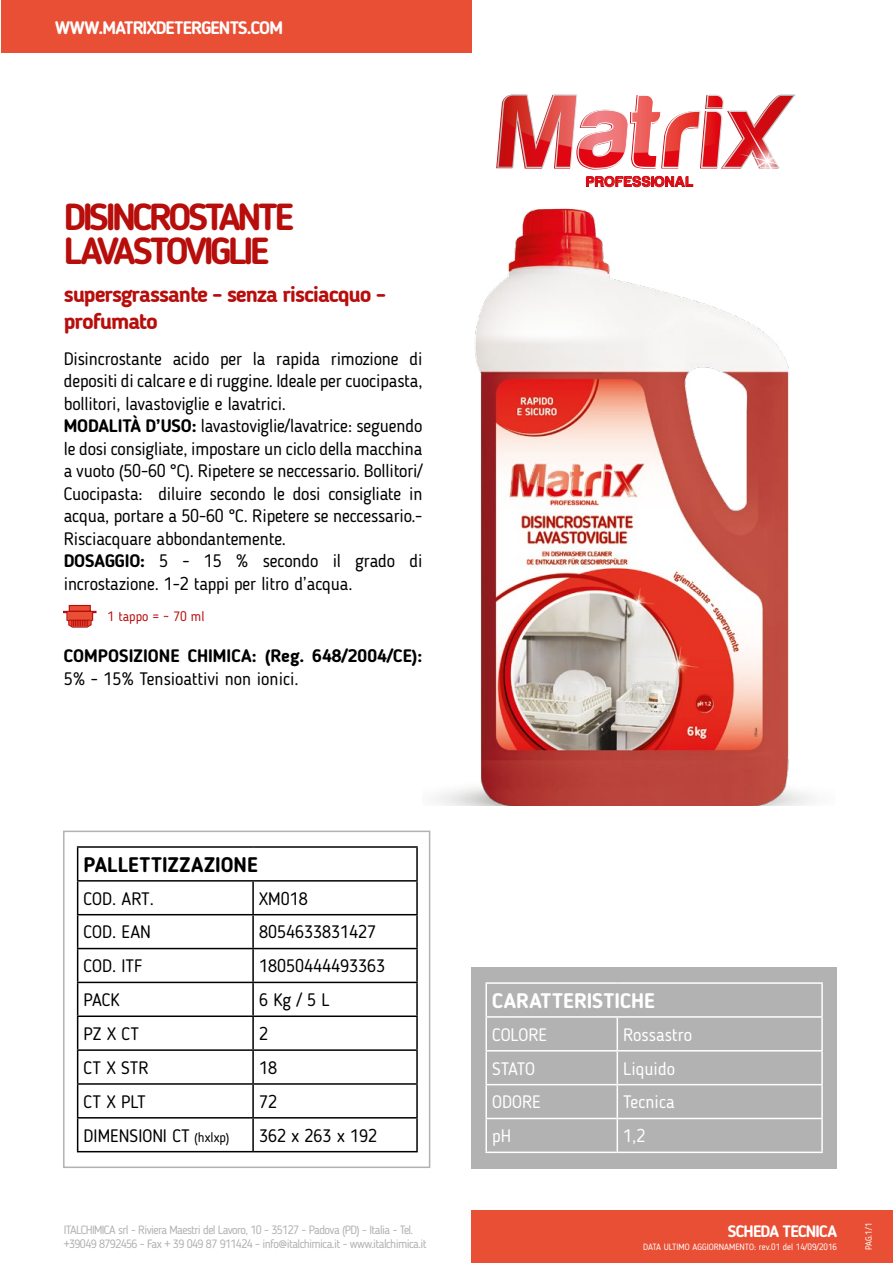
<style>
.page{position:relative;width:893px;height:1263px;background:#fff}
.page>*{position:absolute;margin:0;border:0;box-sizing:border-box;transform-origin:0 0}
.t1{font:700 37.5px/33px "Blogger Sans";letter-spacing:-.09em;color:#b70e0c}
.t2{font:700 22.5px/27px "Blogger Sans";letter-spacing:-.05em;color:#b70e0c}
.t3{font:700 21px "Blogger Sans";letter-spacing:.005em;color:#000}
.t4{font:700 21px "Blogger Sans";letter-spacing:.005em;color:#fff}
.t5{font:18px/22.5px "Blogger Sans";letter-spacing:-.01em;color:#000}
.t6{font:18px "Blogger Sans";color:#fff}
.t7{font:700 18px "Blogger Sans";color:#000}
.t8{font:700 18px "Blogger Sans";letter-spacing:-.05em;color:#fff}
.t9{font:700 16.5px "Blogger Sans";letter-spacing:-.05em;color:#fff}
.t10{font:14.55px "Harabara";letter-spacing:.07em;color:#e30613}
.t11{font:13.5px "Blogger Sans";color:#b70e0c}
.t12{font:12px/14.4px "Blogger Sans";letter-spacing:-.05em;color:#b3b2b2}
.t13{font:9px "Blogger Sans";color:#fff}
.s1{font-weight:700}
.s2{font-size:13.5px}
</style>
<div class="page">
<div style="left:471px;top:967px;width:366px;height:200px;background:#b3b2b2"></div>
<div style="left:63px;top:831px;width:367px;height:337px;border:2px solid #b3b2b2"></div>
<svg style="left:496px;top:94px;width:300px;height:93px"></svg>
<div style="left:471px;top:1072px;width:366px;height:96px;background:#b3b2b2"></div>
<div style="left:471px;top:1210px;width:422px;height:53px;background:#e94f35"></div>
<div style="left:1px;top:1px;width:470px;height:52px;background:#e94f35"></div>
<hr style="left:485px;top:982px;width:132px;height:2px;background:#fff">
<hr style="left:485px;top:984px;width:2px;height:32px;background:#fff">
<hr style="left:617px;top:982px;width:206px;height:2px;background:#fff">
<hr style="left:821px;top:984px;width:2px;height:32px;background:#fff">
<hr style="left:485px;top:1016px;width:132px;height:2px;background:#fff">
<hr style="left:485px;top:1018px;width:2px;height:32px;background:#fff">
<hr style="left:617px;top:1016px;width:206px;height:2px;background:#fff">
<hr style="left:617px;top:1018px;width:1px;height:32px;background:#fff">
<hr style="left:821px;top:1018px;width:2px;height:32px;background:#fff">
<hr style="left:485px;top:1050px;width:132px;height:1px;background:#fff">
<hr style="left:485px;top:1051px;width:2px;height:33px;background:#fff">
<hr style="left:617px;top:1050px;width:206px;height:1px;background:#fff">
<hr style="left:617px;top:1051px;width:1px;height:33px;background:#fff">
<hr style="left:821px;top:1051px;width:2px;height:33px;background:#fff">
<hr style="left:485px;top:1084px;width:132px;height:1px;background:#fff">
<hr style="left:485px;top:1085px;width:2px;height:33px;background:#fff">
<hr style="left:617px;top:1084px;width:206px;height:1px;background:#fff">
<hr style="left:617px;top:1085px;width:1px;height:33px;background:#fff">
<hr style="left:821px;top:1085px;width:2px;height:33px;background:#fff">
<hr style="left:485px;top:1118px;width:132px;height:1px;background:#fff">
<hr style="left:485px;top:1119px;width:2px;height:32px;background:#fff">
<hr style="left:617px;top:1118px;width:206px;height:1px;background:#fff">
<hr style="left:617px;top:1119px;width:1px;height:32px;background:#fff">
<hr style="left:821px;top:1119px;width:2px;height:32px;background:#fff">
<hr style="left:485px;top:1151px;width:132px;height:2px;background:#fff">
<hr style="left:617px;top:1151px;width:206px;height:2px;background:#fff">
<hr style="left:77px;top:846px;width:176px;height:2px;background:#000">
<hr style="left:77px;top:848px;width:1px;height:32px;background:#000">
<hr style="left:253px;top:846px;width:165px;height:2px;background:#000">
<hr style="left:416px;top:848px;width:2px;height:32px;background:#000">
<hr style="left:77px;top:880px;width:176px;height:1px;background:#000">
<hr style="left:77px;top:881px;width:1px;height:33px;background:#000">
<hr style="left:253px;top:880px;width:165px;height:1px;background:#000">
<hr style="left:252px;top:881px;width:2px;height:33px;background:#000">
<hr style="left:416px;top:881px;width:2px;height:33px;background:#000">
<hr style="left:77px;top:914px;width:176px;height:1px;background:#000">
<hr style="left:77px;top:915px;width:1px;height:33px;background:#000">
<hr style="left:253px;top:914px;width:165px;height:1px;background:#000">
<hr style="left:252px;top:915px;width:2px;height:33px;background:#000">
<hr style="left:416px;top:915px;width:2px;height:33px;background:#000">
<hr style="left:77px;top:948px;width:176px;height:1px;background:#000">
<hr style="left:77px;top:949px;width:1px;height:33px;background:#000">
<hr style="left:253px;top:948px;width:165px;height:1px;background:#000">
<hr style="left:252px;top:949px;width:2px;height:33px;background:#000">
<hr style="left:416px;top:949px;width:2px;height:33px;background:#000">
<hr style="left:77px;top:982px;width:176px;height:1px;background:#000">
<hr style="left:77px;top:983px;width:1px;height:32px;background:#000">
<hr style="left:253px;top:982px;width:165px;height:1px;background:#000">
<hr style="left:252px;top:983px;width:2px;height:32px;background:#000">
<hr style="left:416px;top:983px;width:2px;height:32px;background:#000">
<hr style="left:77px;top:1015px;width:176px;height:2px;background:#000">
<hr style="left:77px;top:1017px;width:1px;height:32px;background:#000">
<hr style="left:253px;top:1015px;width:165px;height:2px;background:#000">
<hr style="left:252px;top:1017px;width:2px;height:32px;background:#000">
<hr style="left:416px;top:1017px;width:2px;height:32px;background:#000">
<hr style="left:77px;top:1049px;width:176px;height:2px;background:#000">
<hr style="left:77px;top:1051px;width:1px;height:32px;background:#000">
<hr style="left:253px;top:1049px;width:165px;height:2px;background:#000">
<hr style="left:252px;top:1051px;width:2px;height:32px;background:#000">
<hr style="left:416px;top:1051px;width:2px;height:32px;background:#000">
<hr style="left:77px;top:1083px;width:176px;height:2px;background:#000">
<hr style="left:77px;top:1085px;width:1px;height:32px;background:#000">
<hr style="left:253px;top:1083px;width:165px;height:2px;background:#000">
<hr style="left:252px;top:1085px;width:2px;height:32px;background:#000">
<hr style="left:416px;top:1085px;width:2px;height:32px;background:#000">
<hr style="left:77px;top:1117px;width:176px;height:1px;background:#000">
<hr style="left:77px;top:1118px;width:1px;height:33px;background:#000">
<hr style="left:253px;top:1117px;width:165px;height:1px;background:#000">
<hr style="left:252px;top:1118px;width:2px;height:33px;background:#000">
<hr style="left:416px;top:1118px;width:2px;height:33px;background:#000">
<hr style="left:77px;top:1151px;width:176px;height:1px;background:#000">
<hr style="left:253px;top:1151px;width:165px;height:1px;background:#000">
<img style="left:435px;top:208px;width:379px;height:598px">
<svg style="left:63px;top:604px;width:34px;height:24px"></svg>
<p class="t8" style="left:55px;top:17px;width:229px">WWW.MATRIXDETERGENTS.COM</p>
<h1 class="t1" style="left:64px;top:201px;width:232px">DISINCROSTANTE<br>LAVASTOVIGLIE</h1>
<p class="t2" style="left:64px;top:281px;width:324px">supersgrassante - senza risciacquo - profumato</p>
<p class="t5" style="left:64px;top:347px;width:360px">Disincrostante acido per la rapida rimozione di depositi di calcare e di ruggine. Ideale per cuocipasta, bollitori, lavastoviglie e lavatrici.<br><span class="s1">MODALITÀ D’USO:</span> lavastoviglie/lavatrice: seguendo le dosi consigliate, impostare un ciclo della macchina a vuoto (50-60 °C). Ripetere se neccessario. Bollitori/ Cuocipasta: diluire secondo le dosi consigliate in acqua, portare a 50-60 °C. Ripetere se neccessario.- Risciacquare abbondantemente.<br><span class="s1">DOSAGGIO:</span> 5 - 15 % secondo il grado di incrostazione. 1-2 tappi per litro d’acqua.</p>
<p class="t11" style="left:108px;top:609px;width:98px">1 tappo = ~ 70 ml</p>
<p class="t7" style="left:64px;top:645px;width:360px">COMPOSIZIONE CHIMICA: (Reg. 648/2004/CE):</p>
<p class="t5" style="left:64px;top:667px;width:236px">5% - 15% Tensioattivi non ionici.</p>
<p class="t3" style="left:84px;top:852px;width:176px">PALLETTIZZAZIONE</p>
<p class="t5" style="left:84px;top:887px;width:72px">COD. ART.</p>
<p class="t5" style="left:259px;top:887px;width:50px">XM018</p>
<p class="t5" style="left:84px;top:921px;width:69px">COD. EAN</p>
<p class="t5" style="left:259px;top:921px;width:118px">8054633831427</p>
<p class="t5" style="left:84px;top:955px;width:61px">COD. ITF</p>
<p class="t5" style="left:259px;top:955px;width:128px">18050444493363</p>
<p class="t5" style="left:84px;top:989px;width:37px">PACK</p>
<p class="t5" style="left:259px;top:989px;width:72px">6 Kg / 5 L</p>
<p class="t5" style="left:84px;top:1022px;width:57px">PZ X CT</p>
<p class="t5" style="left:259px;top:1022px;width:10px">2</p>
<p class="t5" style="left:84px;top:1056px;width:67px">CT X STR</p>
<p class="t5" style="left:259px;top:1056px;width:19px">18</p>
<p class="t5" style="left:84px;top:1090px;width:64px">CT X PLT</p>
<p class="t5" style="left:259px;top:1090px;width:19px">72</p>
<p class="t5" style="left:84px;top:1124px;width:148px">DIMENSIONI CT <span class="s2">(hxlxp)</span></p>
<p class="t5" style="left:259px;top:1124px;width:120px">362 x 263 x 192</p>
<p class="t10" style="left:586px;top:174px;width:108px">PROFESSIONAL</p>
<p class="t4" style="left:492px;top:988px;width:164px">CARATTERISTICHE</p>
<p class="t6" style="left:492px;top:1024px;width:56px">COLORE</p>
<p class="t6" style="left:623px;top:1024px;width:70px">Rossastro</p>
<p class="t6" style="left:492px;top:1057px;width:44px">STATO</p>
<p class="t6" style="left:623px;top:1057px;width:53px">Liquido</p>
<p class="t6" style="left:492px;top:1091px;width:50px">ODORE</p>
<p class="t6" style="left:623px;top:1091px;width:53px">Tecnica</p>
<p class="t6" style="left:492px;top:1125px;width:21px">pH</p>
<p class="t6" style="left:623px;top:1125px;width:24px">1,2</p>
<p class="t12" style="left:64px;top:1222px;width:364px">ITALCHIMICA srl - Riviera Maestri del Lavoro, 10 - 35127 - Padova (PD) - Italia - Tel. +39049 8792456 - Fax + 39 049 87 911424 - info@italchimica.it - www.italchimica.it</p>
<p class="t9" style="left:728px;top:1221px;width:111px">SCHEDA TECNICA</p>
<p class="t13" style="left:863px;top:1250px;width:29px;rotate:-90deg">PAG.1/1</p>
<p class="t13" style="left:643px;top:1242px;width:195px">DATA ULTIMO AGGIORNAMENTO: rev.01 del 14/09/2016</p>
</div>
